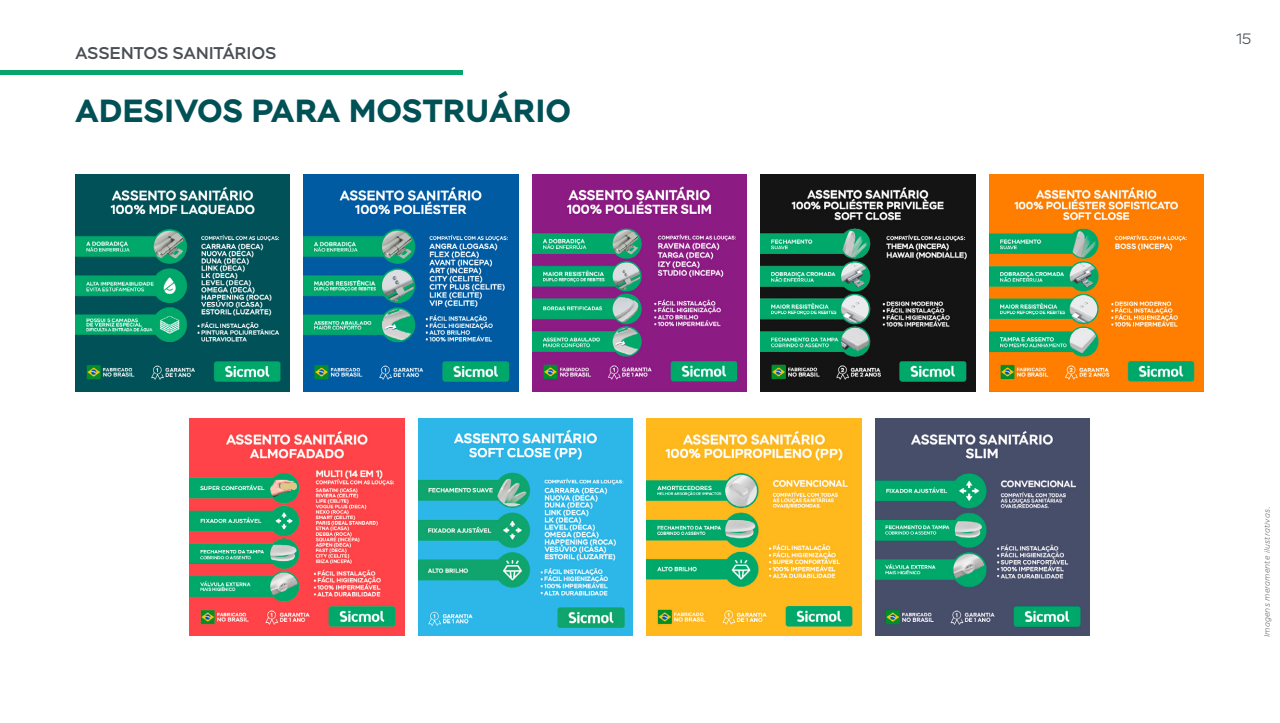
<style>
.page{position:relative;width:1280px;height:723px;background:#fff}
.page>*{position:absolute;margin:0;border:0;box-sizing:border-box;transform-origin:0 0}
.t1{font:700 32px "Stem";letter-spacing:.02em;color:#005155}
.t2{font:500 17px "Stem";letter-spacing:.02em;color:#4a4f55}
.t3{font:300 15px "Stem";color:#4b5055}
.t4{font:italic 300 8px "Stem";letter-spacing:.05em;color:#4a4a49}
</style>
<div class="page">
<hr style="left:0;top:71px;width:463px;height:4px;background:#07a56d">
<img style="left:418px;top:419px;width:215px;height:217px">
<img style="left:647px;top:419px;width:214px;height:217px">
<img style="left:875px;top:419px;width:214px;height:217px">
<img style="left:190px;top:419px;width:214px;height:217px">
<img style="left:75px;top:174px;width:215px;height:217px">
<img style="left:304px;top:174px;width:214px;height:217px">
<img style="left:532px;top:174px;width:215px;height:217px">
<img style="left:761px;top:174px;width:214px;height:217px">
<img style="left:989px;top:174px;width:215px;height:217px">
<h2 class="t2" style="left:75px;top:43px;width:202px">ASSENTOS SANITÁRIOS</h2>
<h1 class="t1" style="left:75px;top:90px;width:497px">ADESIVOS PARA MOSTRUÁRIO</h1>
<h3 class="t3" style="left:1236px;top:30px;width:16px">15</h3>
<p class="t4" style="left:1262px;top:637px;width:131px;rotate:-90deg">Imagens meramente ilustrativas.</p>
</div>
